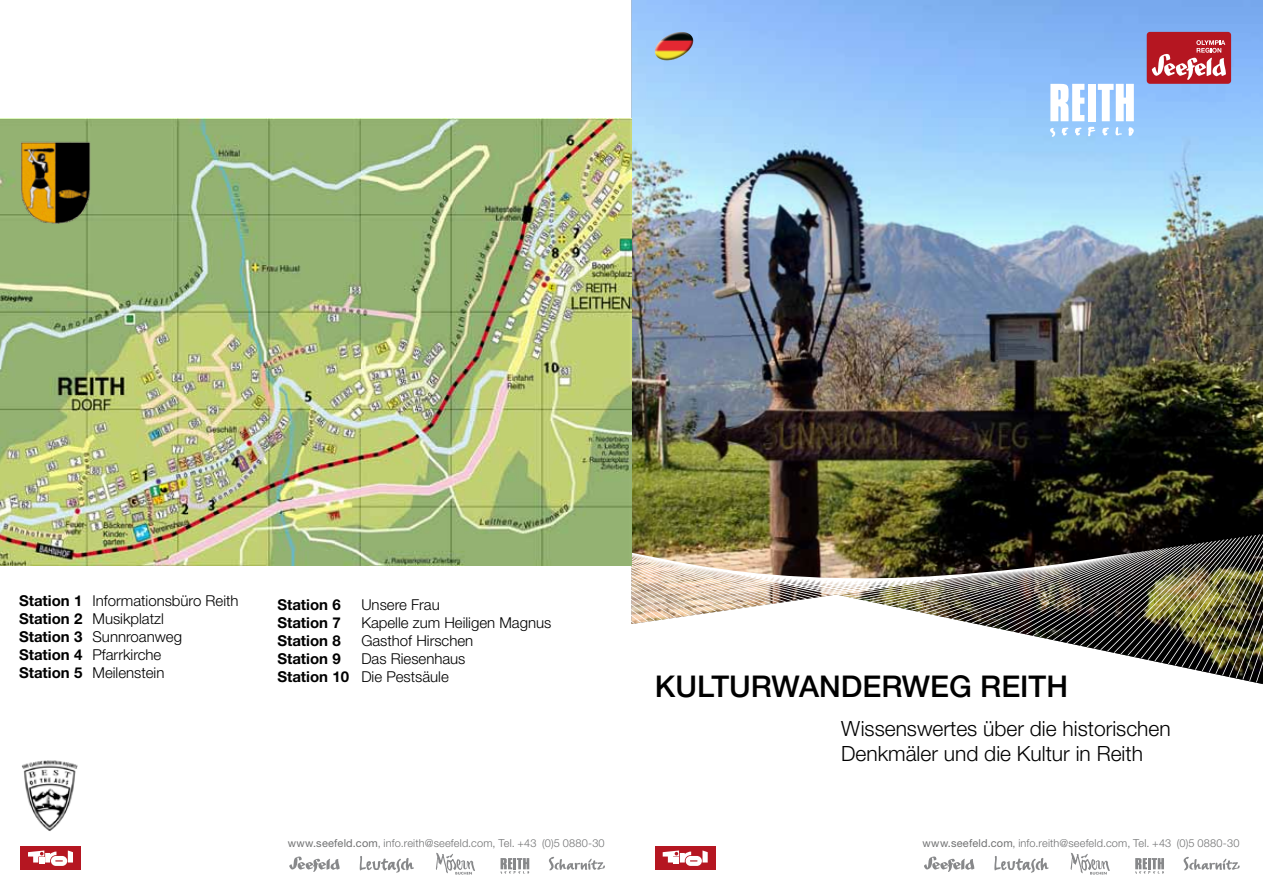
<style>
.page{position:relative;width:1263px;height:893px;background:#fff}
.page>*{position:absolute;margin:0;border:0;box-sizing:border-box;transform-origin:0 0}
.t1{font:500 30px "Helvetica Neue LT Pro";color:#000}
.t2{font:300 21px/25.2px "Helvetica Neue LT Pro";color:#000}
.t3{font:300 15px/18px "Helvetica Neue LT Pro";color:#000}
.t4{font:700 15px "Helvetica Neue LT Pro";color:#000}
.t5{font:300 10.95px "Helvetica Neue LT Pro";letter-spacing:.015em;color:#707172}
.s1{font-weight:700}
.s2{font-weight:400}
</style>
<div class="page">
<img style="left:631px;top:0;width:632px;height:624px">
<div style="left:655px;top:846px;width:60px;height:24px;background:#b51621"></div>
<svg style="left:663px;top:850px;width:45px;height:16px"></svg>
<svg style="left:1135px;top:858px;width:29px;height:16px"></svg>
<svg style="left:1070px;top:853px;width:40px;height:22px"></svg>
<svg style="left:994px;top:856px;width:55px;height:17px"></svg>
<svg style="left:1183px;top:856px;width:56px;height:15px"></svg>
<svg style="left:924px;top:856px;width:50px;height:16px"></svg>
<img style="left:632px;top:431px;width:631px;height:254px">
<div style="left:1147px;top:32px;width:84px;height:52px;background:#b51621;border-radius:3px"></div>
<svg style="left:1151px;top:40px;width:75px;height:40px"></svg>
<svg style="left:1050px;top:84px;width:34px;height:37px"></svg>
<div style="left:1088px;top:84px;width:8px;height:37px;background:#fff"></div>
<svg style="left:1098px;top:84px;width:36px;height:37px"></svg>
<svg style="left:1050px;top:127px;width:5px;height:10px"></svg>
<svg style="left:1061px;top:127px;width:21px;height:9px"></svg>
<svg style="left:1088px;top:127px;width:8px;height:9px"></svg>
<svg style="left:1102px;top:127px;width:20px;height:9px"></svg>
<svg style="left:1128px;top:127px;width:6px;height:9px"></svg>
<img style="left:0;top:119px;width:631px;height:446px">
<div style="left:20px;top:846px;width:61px;height:24px;background:#b51621"></div>
<svg style="left:28px;top:850px;width:45px;height:16px"></svg>
<svg style="left:500px;top:858px;width:29px;height:16px"></svg>
<svg style="left:436px;top:853px;width:39px;height:22px"></svg>
<svg style="left:359px;top:856px;width:55px;height:17px"></svg>
<svg style="left:548px;top:856px;width:57px;height:15px"></svg>
<svg style="left:289px;top:856px;width:51px;height:16px"></svg>
<img style="left:22px;top:760px;width:55px;height:71px">
<img style="left:19px;top:137px;width:73px;height:88px">
<img style="left:655px;top:32px;width:24px;height:28px">
<p class="t3" style="left:19px;top:591px;width:221px"><span class="s1">Station 1</span> Informationsbüro Reith<br><span class="s1">Station 2</span> Musikplatzl<br><span class="s1">Station 3</span> Sunnroanweg<br><span class="s1">Station 4</span> Pfarrkirche<br><span class="s1">Station 5</span> Meilenstein</p>
<p class="t4" style="left:277px;top:595px;width:65px">Station 6</p>
<p class="t3" style="left:361px;top:595px;width:80px">Unsere Frau</p>
<p class="t4" style="left:277px;top:613px;width:65px">Station 7</p>
<p class="t3" style="left:361px;top:613px;width:192px">Kapelle zum Heiligen Magnus</p>
<p class="t4" style="left:277px;top:631px;width:65px">Station 8</p>
<p class="t3" style="left:361px;top:631px;width:113px">Gasthof Hirschen</p>
<p class="t4" style="left:277px;top:649px;width:65px">Station 9</p>
<p class="t3" style="left:277px;top:649px;width:190px;text-indent:84px">Das Riesenhaus<br><span class="s1">Station 10</span> Die Pestsäule</p>
<p class="t5" style="left:288px;top:836px;width:318px"><span class="s2">www.seefeld.com</span>, info.reith@seefeld.com, Tel. +43 (0)5 0880-30</p>
<h1 class="t1" style="left:655px;top:668px;width:415px">KULTURWANDERWEG REITH</h1>
<h2 class="t2" style="left:841px;top:716px;width:331px">Wissenswertes über die historischen<br>Denkmäler und die Kultur in Reith</h2>
<p class="t5" style="left:922px;top:836px;width:318px"><span class="s2">www.seefeld.com</span>, info.reith@seefeld.com, Tel. +43 (0)5 0880-30</p>
</div>
